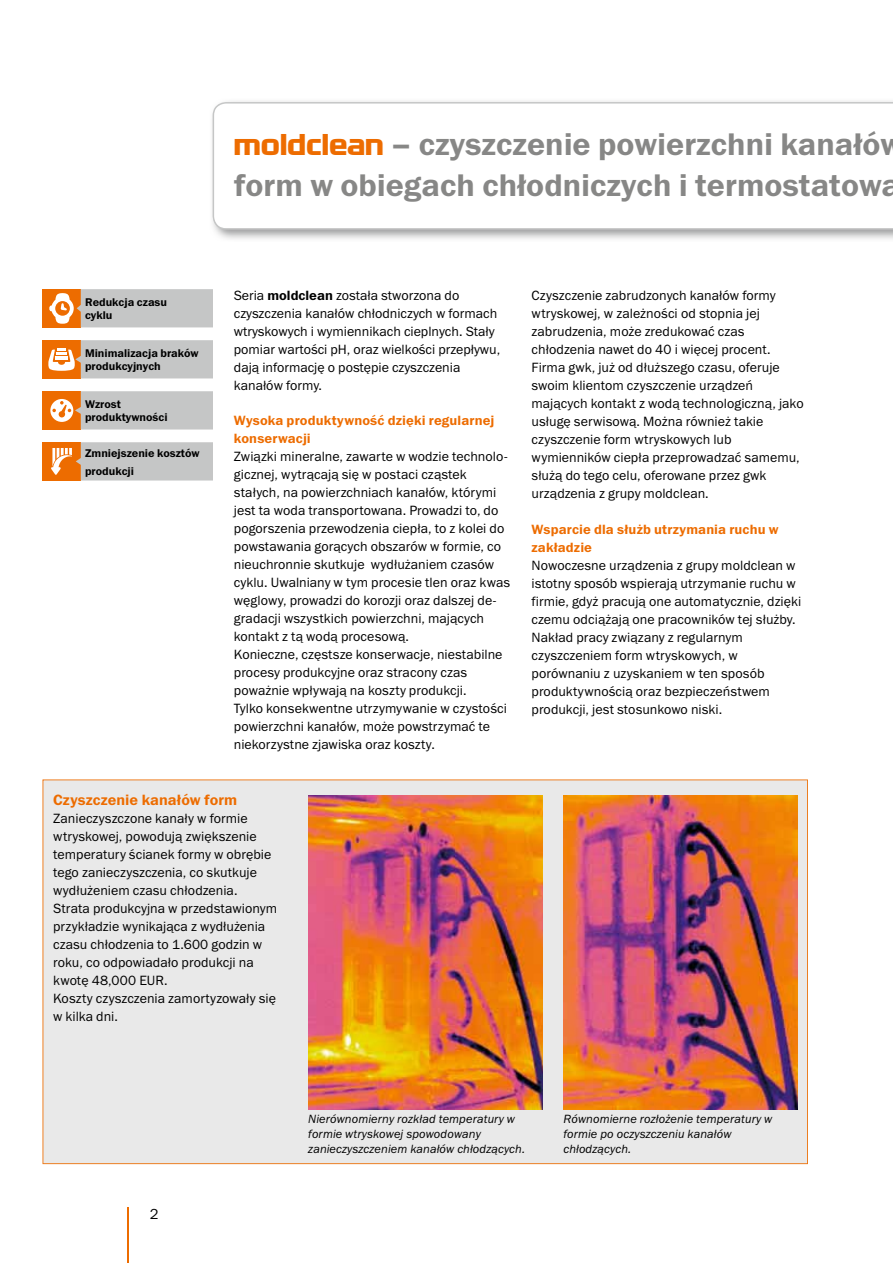
<style>
.page{position:relative;width:893px;height:1263px;background:#fff}
.page>*{position:absolute;margin:0;border:0;box-sizing:border-box;transform-origin:0 0}
.t1{font:31.5px/41.4px "Franklin Gothic Demi E";color:#878786}
.t2{font:15px "Franklin Gothic Demi E";letter-spacing:.005em;color:#ed6c00}
.t3{font:15px "Franklin Gothic";color:#000}
.t4{font:13.5px/18px "Franklin Gothic Book E";letter-spacing:.005em;color:#000}
.t5{font:13.5px/18px "Franklin Gothic Demi E";letter-spacing:.01em;color:#ed6c00}
.t6{font:italic 12px/15px "Franklin Gothic Book E";letter-spacing:.01em;color:#000}
.t7{font:11.25px/13.5px "Franklin Gothic Demi E";color:#000}
.s1{font-family:"N730 Sans";color:#ed6c00}
.s2{font-family:"Franklin Gothic Demi E"}
</style>
<div class="page">
<hr style="left:128px;top:1208px;width:1px;height:55px;background:#ed6c00">
<svg style="left:213px;top:102px;width:680px;height:128px"></svg>
<div style="left:43px;top:779px;width:765px;height:385px;background:#e9e9e9"></div>
<img style="left:308px;top:795px;width:234px;height:315px">
<img style="left:563px;top:795px;width:234px;height:315px">
<div style="left:43px;top:289px;width:38px;height:38px;background:#ed6c00"></div>
<svg style="left:49px;top:289px;width:164px;height:38px;background:#cdbdaf"></svg>
<div style="left:43px;top:340px;width:38px;height:38px;background:#ed6c00"></div>
<svg style="left:48px;top:340px;width:165px;height:38px;background:#cebdaf"></svg>
<div style="left:43px;top:391px;width:38px;height:38px;background:#ed6c00"></div>
<svg style="left:50px;top:391px;width:163px;height:38px;background:#cdbdaf"></svg>
<div style="left:43px;top:442px;width:38px;height:38px;background:#ed6c00"></div>
<svg style="left:51px;top:442px;width:162px;height:38px;background:#cdbbac"></svg>
<h1 class="t1" style="left:234px;top:124px;width:671px"><span class="s1">moldclean</span> – czyszczenie powierzchni kanałów form w obiegach chłodniczych i termostatowa</h1>
<p class="t7" style="left:85px;top:295px;width:84px">Redukcja czasu cyklu</p>
<p class="t7" style="left:85px;top:346px;width:115px">Minimalizacja braków produkcyjnych</p>
<p class="t7" style="left:85px;top:397px;width:84px">Wzrost produktywności</p>
<p class="t7" style="left:85px;top:444px;width:116px;line-height:18px">Zmniejszenie kosztów produkcji</p>
<p class="t4" style="left:234px;top:286px;width:268px">Seria <span class="s2">moldclean</span> została stworzona do czyszczenia kanałów chłodniczych w formach wtryskowych i wymiennikach cieplnych. Stały pomiar wartości pH, oraz wielkości przepływu, dają informację o postępie czyszczenia kanałów formy.</p>
<p class="t5" style="left:234px;top:412px;width:262px">Wysoka produktywność dzięki regularnej konserwacji</p>
<p class="t4" style="left:234px;top:447px;width:278px">Związki mineralne, zawarte w wodzie technolo&shy;gicznej, wytrącają się w postaci cząstek stałych, na powierzchniach kanałów, którymi jest ta woda transportowana. Prowadzi to, do pogorszenia przewodzenia ciepła, to z kolei do powstawania gorących obszarów w formie, co nieuchronnie skutkuje wydłużaniem czasów cyklu. Uwalniany w tym procesie tlen oraz kwas węglowy, prowadzi do korozji oraz dalszej de&shy;gradacji wszystkich powierzchni, mających kontakt z tą wodą procesową.<br>Konieczne, częstsze konserwacje, niestabilne procesy produkcyjne oraz stracony czas poważnie wpływają na koszty produkcji.<br>Tylko konsekwentne utrzymywanie w czystości powierzchni kanałów, może powstrzymać te niekorzystne zjawiska oraz koszty.</p>
<p class="t4" style="left:531px;top:286px;width:274px">Czyszczenie zabrudzonych kanałów formy wtryskowej, w zależności od stopnia jej zabrudzenia, może zredukować czas chłodzenia nawet do 40 i więcej procent.<br>Firma gwk, już od dłuższego czasu, oferuje swoim klientom czyszczenie urządzeń mających kontakt z wodą technologiczną, jako usługę serwisową. Można również takie czyszczenie form wtryskowych lub wymienników ciepła przeprowadzać samemu, służą do tego celu, oferowane przez gwk urządzenia z grupy moldclean.</p>
<p class="t5" style="left:531px;top:520px;width:248px">Wsparcie dla służb utrzymania ruchu w zakładzie</p>
<p class="t4" style="left:531px;top:556px;width:271px">Nowoczesne urządzenia z grupy moldclean w istotny sposób wspierają utrzymanie ruchu w firmie, gdyż pracują one automatycznie, dzięki czemu odciążają one pracowników tej służby.<br>Nakład pracy związany z regularnym czyszczeniem form wtryskowych, w porównaniu z uzyskaniem w ten sposób produktywnością oraz bezpieczeństwem produkcji, jest stosunkowo niski.</p>
<p class="t2" style="left:53px;top:790px;width:186px">Czyszczenie kanałów form</p>
<p class="t4" style="left:53px;top:809px;width:226px">Zanieczyszczone kanały w formie wtryskowej, powodują zwiększenie temperatury ścianek formy w obrębie tego zanieczyszczenia, co skutkuje wydłużeniem czasu chłodzenia.<br>Strata produkcyjna w przedstawionym przykładzie wynikająca z wydłużenia czasu chłodzenia to 1.600 godzin w roku, co odpowiadało produkcji na kwotę 48,000 EUR.<br>Koszty czyszczenia zamortyzowały się w kilka dni.</p>
<p class="t3" style="left:150px;top:1206px;width:10px">2</p>
<p class="t6" style="left:308px;top:1111px;width:218px">Nierównomierny rozkład temperatury w formie wtryskowej spowodowany zanieczyszczeniem kanałów chłodzących.</p>
<p class="t6" style="left:563px;top:1111px;width:210px">Równomierne rozłożenie temperatury w formie po oczyszczeniu kanałów chłodzących.</p>
</div>
